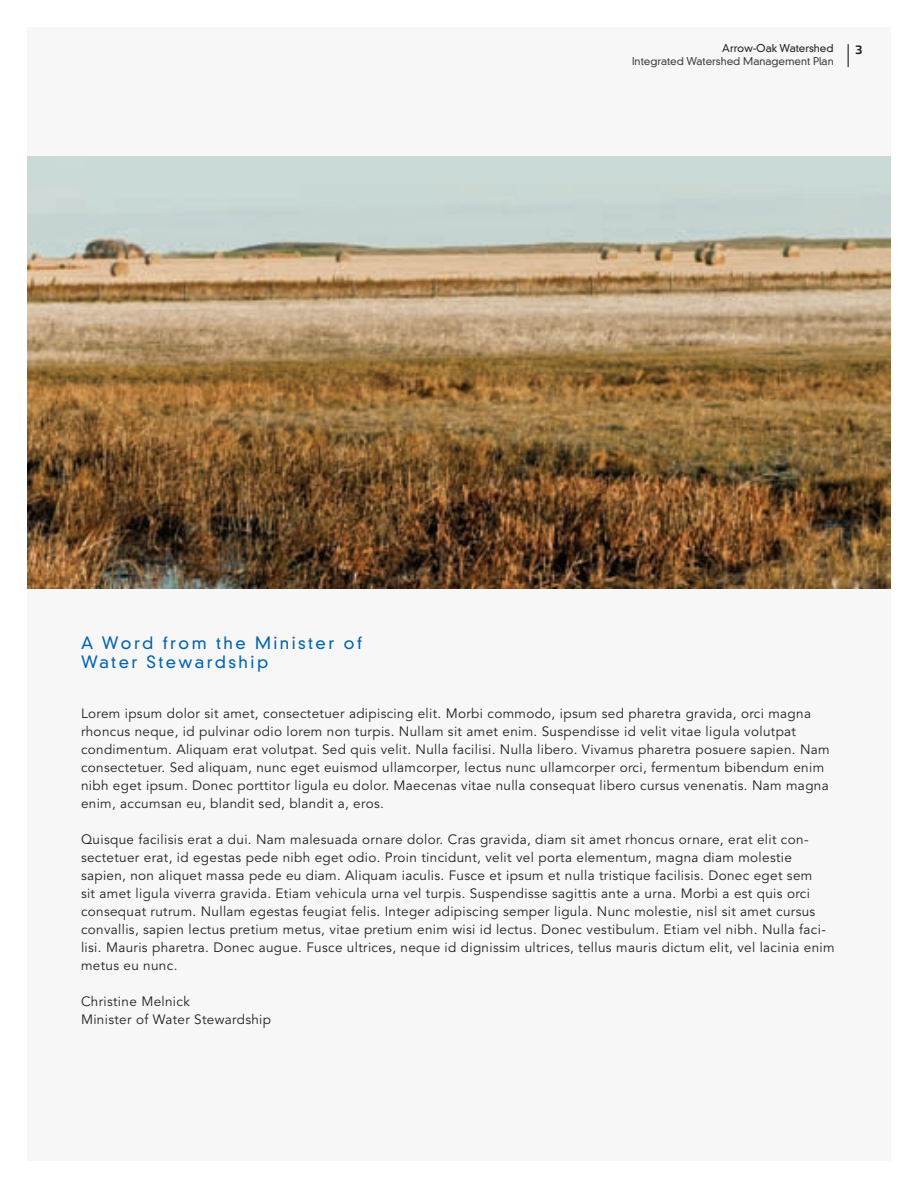
<style>
.page{position:relative;width:918px;height:1188px;background:#fff}
.page>*{position:absolute;margin:0;border:0;box-sizing:border-box;transform-origin:0 0}
.t1{font:300 16.5px/19.8px "DIN Neuzeit Grotesk Std";letter-spacing:.15em;color:#0162b0}
.t2{font:13.5px/18px "Avenir LT Std";letter-spacing:.025em;color:#231f20}
.t3{font:12px "Etelka Medium Pro";color:#231f20}
.t4{font:300 10.5px "DIN Neuzeit Grotesk Std";color:#3e3e3f}
.t5{font:300 10.5px "DIN Neuzeit Grotesk Std";color:#231f20}
</style>
<div class="page">
<div style="left:27px;top:27px;width:864px;height:1134px;background:#f7f7f8"></div>
<svg style="left:848px;top:44px;width:1px;height:23px"></svg>
<img style="left:27px;top:157px;width:864px;height:432px">
<p class="t5" style="left:722px;top:42px;width:113px">Arrow-Oak Watershed</p>
<p class="t3" style="left:855px;top:44px;width:9px">3</p>
<p class="t4" style="left:632px;top:55px;width:203px">Integrated Watershed Management Plan</p>
<p class="t1" style="left:81px;top:633px;width:283px">A Word from the Minister of<br>Water Stewardship</p>
<p class="t2" style="left:81px;top:705px;width:750px">Lorem ipsum dolor sit amet, consectetuer adipiscing elit. Morbi commodo, ipsum sed pharetra gravida, orci magna rhoncus neque, id pulvinar odio lorem non turpis. Nullam sit amet enim. Suspendisse id velit vitae ligula volutpat condimentum. Aliquam erat volutpat. Sed quis velit. Nulla facilisi. Nulla libero. Vivamus pharetra posuere sapien. Nam consectetuer. Sed aliquam, nunc eget euismod ullamcorper, lectus nunc ullamcorper orci, fermentum bibendum enim nibh eget ipsum. Donec porttitor ligula eu dolor. Maecenas vitae nulla consequat libero cursus venenatis. Nam magna enim, accumsan eu, blandit sed, blandit a, eros.</p>
<p class="t2" style="left:81px;top:831px;width:755px">Quisque facilisis erat a dui. Nam malesuada ornare dolor. Cras gravida, diam sit amet rhoncus ornare, erat elit con&shy;sectetuer erat, id egestas pede nibh eget odio. Proin tincidunt, velit vel porta elementum, magna diam molestie sapien, non aliquet massa pede eu diam. Aliquam iaculis. Fusce et ipsum et nulla tristique facilisis. Donec eget sem<br>sit amet ligula viverra gravida. Etiam vehicula urna vel turpis. Suspendisse sagittis ante a urna. Morbi a est quis orci consequat rutrum. Nullam egestas feugiat felis. Integer adipiscing semper ligula. Nunc molestie, nisl sit amet cursus convallis, sapien lectus pretium metus, vitae pretium enim wisi id lectus. Donec vestibulum. Etiam vel nibh. Nulla faci&shy;lisi. Mauris pharetra. Donec augue. Fusce ultrices, neque id dignissim ultrices, tellus mauris dictum elit, vel lacinia enim metus eu nunc.</p>
<p class="t2" style="left:81px;top:993px;width:192px">Christine Melnick<br>Minister of Water Stewardship</p>
</div>
